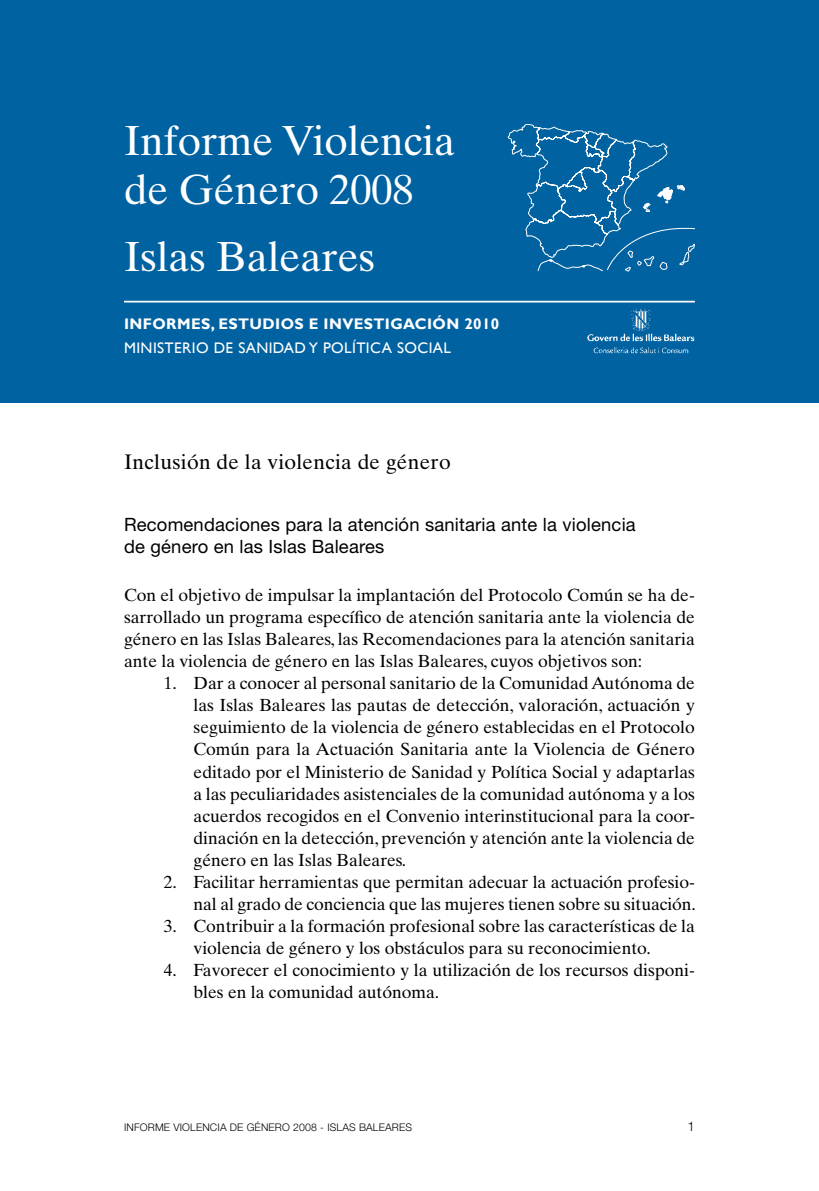
<style>
.page{position:relative;width:819px;height:1191px;background:#fff}
.page>*{position:absolute;margin:0;border:0;box-sizing:border-box;transform-origin:0 0}
.t1{font:42px/49px "Times Ten LT";color:#fff}
.SUBTITULO_A__1_1{font:21px "Times Ten LT";letter-spacing:.015em;color:#000}
.SUBTITULO_B__1_1_1{font:18.38px/22.1px "Helvetica Neue LT";letter-spacing:.01em;color:#000}
.NUMEROS{font:17.5px/22.1px "Times Ten LT";color:#000}
.TEXTO_CONTENIDO_AFTE{font:17.5px/22.1px "Times Ten LT";color:#000;text-align:justify}
.t2{font:700 15.4px "Gill Sans";letter-spacing:.025em;color:#fff}
.t3{font:15.4px "Gill Sans";letter-spacing:.025em;color:#fff}
.t4{font:300 13.12px "Helvetica Neue LT";color:#000}
.t5{font:300 10.5px "Helvetica Neue LT";letter-spacing:.015em;color:#000}
</style>
<div class="page">
<div style="left:0;top:0;width:819px;height:402px;background:#0062a1"></div>
<svg style="left:508px;top:124px;width:186px;height:147px"></svg>
<img style="left:643px;top:185px;width:41px;height:26px">
<hr style="left:124px;top:301px;width:570px;height:1px;background:#fff">
<img style="left:587px;top:308px;width:108px;height:45px">
<p class="t1" style="left:124px;top:116px;width:333px">Informe Violencia de Género 2008</p>
<p class="t1" style="left:124px;top:232px;width:252px">Islas Baleares</p>
<p class="t2" style="left:124px;top:314px;width:377px">INFORMES, ESTUDIOS E INVESTIGACIÓN 2010</p>
<p class="t3" style="left:124px;top:339px;width:328px">MINISTERIO DE SANIDAD Y POLÍTICA SOCIAL</p>
<p class="SUBTITULO_A__1_1" style="left:124px;top:449px;width:328px">Inclusión de la violencia de género</p>
<p class="SUBTITULO_B__1_1_1" style="left:124px;top:513px;width:513px">Recomendaciones para la atención sanitaria ante la violencia de género en las Islas Baleares</p>
<p class="TEXTO_CONTENIDO_AFTE" style="left:124px;top:584px;width:572px">Con el objetivo de impulsar la implantación del Protocolo Común se ha de&shy;sarrollado un programa específico de atención sanitaria ante la violencia de género en las Islas Baleares, las Recomendaciones para la atención sanitaria ante la violencia de género en las Islas Baleares, cuyos objetivos son:</p>
<p class="NUMEROS" style="left:193px;top:672px;width:503px;text-align:justify;text-indent:-30px">1. Dar a conocer al personal sanitario de la Comunidad Autónoma de las Islas Baleares las pautas de detección, valoración, actuación y seguimiento de la violencia de género establecidas en el Protocolo Común para la Actuación Sanitaria ante la Violencia de Género editado por el Ministerio de Sanidad y Política Social y adaptarlas a las peculiaridades asistenciales de la comunidad autónoma y a los acuerdos recogidos en el Convenio interinstitucional para la coor&shy;dinación en la detección, prevención y atención ante la violencia de género en las Islas Baleares.</p>
<p class="NUMEROS" style="left:164px;top:870px;width:533px;text-align:right">2. Facilitar herramientas que permitan adecuar la actuación profesio&shy;nal al grado de conciencia que las mujeres tienen sobre su situación.</p>
<p class="NUMEROS" style="left:193px;top:915px;width:502px;text-indent:-30px">3. Contribuir a la formación profesional sobre las características de la violencia de género y los obstáculos para su reconocimiento.</p>
<p class="NUMEROS" style="left:193px;top:959px;width:503px;text-indent:-30px">4. Favorecer el conocimiento y la utilización de los recursos disponi&shy;bles en la comunidad autónoma.</p>
<p class="t5" style="left:124px;top:1121px;width:289px">INFORME VIOLENCIA DE GÉNERO 2008 - ISLAS BALEARES</p>
<p class="t4" style="left:687px;top:1118px;width:9px">1</p>
</div>
